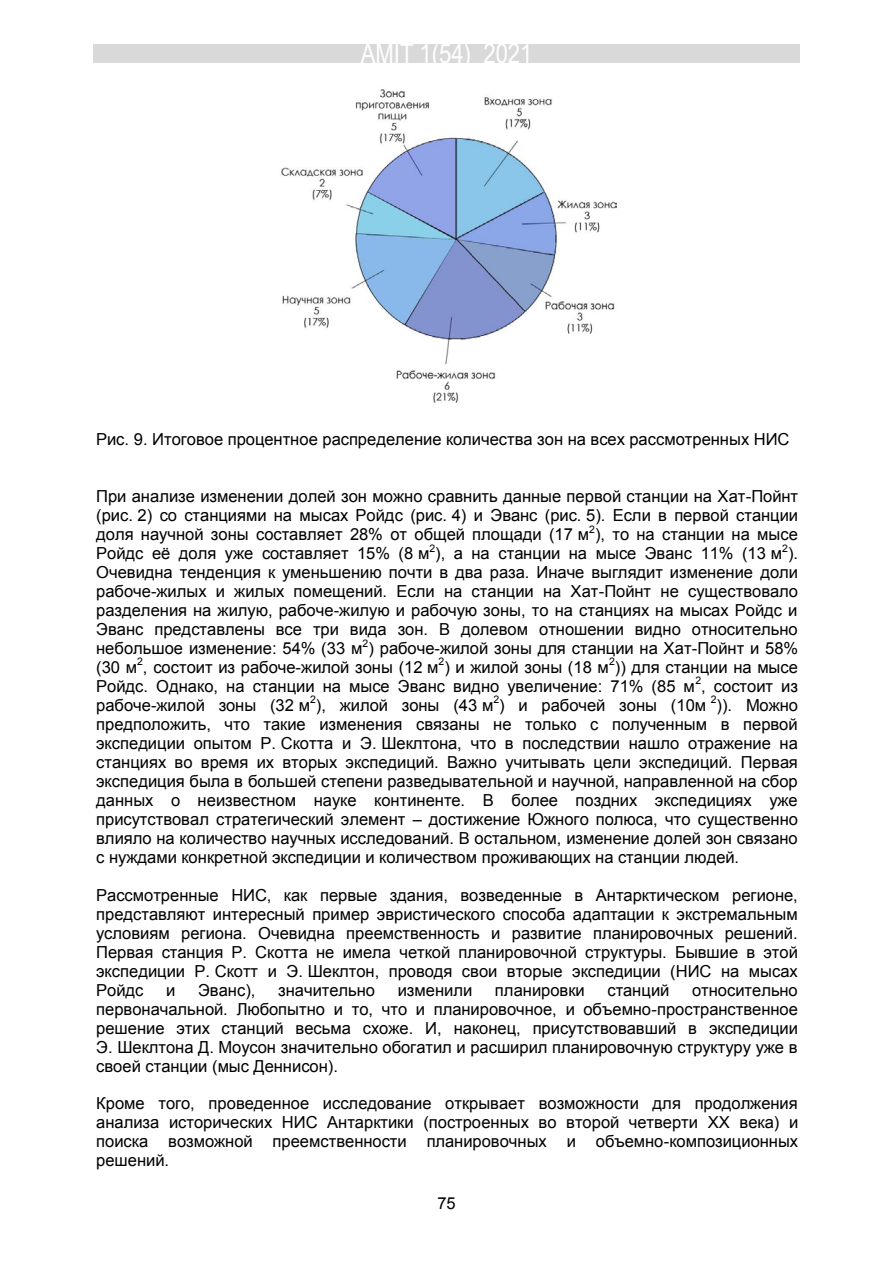
<style>
.page{position:relative;width:893px;height:1263px;background:#fff}
.page>*{position:absolute;margin:0;border:0;box-sizing:border-box;transform-origin:0 0}
.t1{font:27px "Arial Narrow";color:#fff}
.t2{font:16.5px/19px "Arial";color:#000;text-align:justify}
.t3{font:16.5px "Arial";color:#000}
.t4{font:10.5px "Arial";color:#000}
.s1{font-style:inherit}
</style>
<div class="page">
<div style="left:93px;top:44px;width:707px;height:19px;background:#d9d9d9"></div>
<img style="left:281px;top:89px;width:336px;height:314px">
<h1 class="t1" style="left:361px;top:34px;width:173px">AMIT 1(54) 2021</h1>
<p class="t2" style="left:96px;top:430px;width:695px">Рис. 9. Итоговое процентное распределение количества зон на всех рассмотренных НИС</p>
<p class="t2" style="left:96px;top:487px;width:703px">При анализе изменении долей зон можно сравнить данные первой станции на Хат<span class="s1">-</span>Пойнт (рис. 2) со станциями на мысах Ройдс (рис. 4) и Эванс (рис. 5). Если в первой станции доля научной зоны составляет 28% от общей площади (17 м ), то на станции на мысе</p>
<p class="t4" style="left:589px;top:522px;width:7px">2</p>
<p class="t2" style="left:96px;top:544px;width:703px">Ройдс её доля уже составляет 15% (8 м ), а на станции на мысе Эванс 11% (13 м <span class="s1">).</span></p>
<p class="t4" style="left:429px;top:541px;width:7px">2</p>
<p class="t4" style="left:782px;top:541px;width:7px">2</p>
<p class="t2" style="left:96px;top:563px;width:703px">Очевидна тенденция к уменьшению почти в два раза. Иначе выглядит изменение доли рабоче<span class="s1">-</span>жилых и жилых помещений. Если на станции на Хат<span class="s1">-</span>Пойнт не существовало разделения на жилую, рабоче<span class="s1">-</span>жилую и рабочую зоны, то на станциях на мысах Ройдс и Эванс представлены все три вида зон. В долевом отношении видно относительно небольшое изменение: 54% (33 м ) рабоче<span class="s1">-</span>жилой зоны для станции на Хат<span class="s1">-</span>Пойнт и 58%</p>
<p class="t4" style="left:363px;top:636px;width:7px">2</p>
<p class="t2" style="left:96px;top:658px;width:703px">(30 м , состоит из рабоче<span class="s1">-</span>жилой зоны (12 м ) и жилой зоны (18 м )) для станции на мысе</p>
<p class="t4" style="left:137px;top:655px;width:7px">2</p>
<p class="t4" style="left:439px;top:655px;width:7px">2</p>
<p class="t4" style="left:609px;top:655px;width:7px">2</p>
<p class="t2" style="left:96px;top:677px;width:703px">Ройдс. Однако, на станции на мысе Эванс видно увеличение: 71% (85 м , состоит из</p>
<p class="t4" style="left:695px;top:674px;width:7px">2</p>
<p class="t2" style="left:96px;top:696px;width:612px">рабоче<span class="s1">-</span>жилой зоны (32 м ), жилой зоны (43 м ) и рабочей зоны (10м</p>
<p class="t4" style="left:310px;top:693px;width:7px">2</p>
<p class="t4" style="left:493px;top:693px;width:7px">2</p>
<p class="t4" style="left:711px;top:693px;width:7px">2</p>
<p class="t2" style="left:96px;top:696px;width:703px;text-indent:620px">)). Можно предположить, что такие изменения связаны не только с полученным в первой экспедиции опытом Р. Скотта и Э. Шеклтона, что в последствии нашло отражение на станциях во время их вторых экспедиций. Важно учитывать цели экспедиций. Первая экспедиция была в большей степени разведывательной и научной, направленной на сбор данных о неизвестном науке континенте. В более поздних экспедициях уже присутствовал стратегический элемент – достижение Южного полюса, что существенно влияло на количество научных исследований. В остальном, изменение долей зон связано с нуждами конкретной экспедиции и количеством проживающих на станции людей.</p>
<p class="t2" style="left:96px;top:886px;width:703px">Рассмотренные НИС, как первые здания, возведенные в Антарктическом регионе, представляют интересный пример эвристического способа адаптации к экстремальным условиям региона. Очевидна преемственность и развитие планировочных решений.<br>Первая станция Р. Скотта не имела четкой планировочной структуры. Бывшие в этой экспедиции Р. Скотт и Э. Шеклтон, проводя свои вторые экспедиции (НИС на мысах Ройдс</p>
<p class="t2" style="left:166px;top:980px;width:11px">и</p>
<p class="t2" style="left:198px;top:980px;width:59px">Эванс),</p>
<p class="t2" style="left:278px;top:980px;width:98px">значительно</p>
<p class="t2" style="left:398px;top:980px;width:76px">изменили</p>
<p class="t2" style="left:495px;top:980px;width:91px">планировки</p>
<p class="t2" style="left:607px;top:980px;width:63px">станций</p>
<p class="t2" style="left:96px;top:980px;width:703px;text-indent:596px">относительно первоначальной. Любопытно и то, что и планировочное, и объемно<span class="s1">-</span>пространственное решение этих станций весьма схоже. И, наконец, присутствовавший в экспедиции Э. Шеклтона Д. Моусон значительно обогатил и расширил планировочную структуру уже в своей станции (мыс Деннисон).</p>
<p class="t2" style="left:96px;top:1094px;width:703px">Кроме того, проведенное исследование открывает возможности для продолжения анализа исторических НИС Антарктики (построенных во второй четверти <span class="s1">XX</span> века) и поиска возможной преемственности планировочных и объемно<span class="s1">-</span>композиционных решений.</p>
<p class="t3" style="left:437px;top:1192px;width:20px">75</p>
</div>
